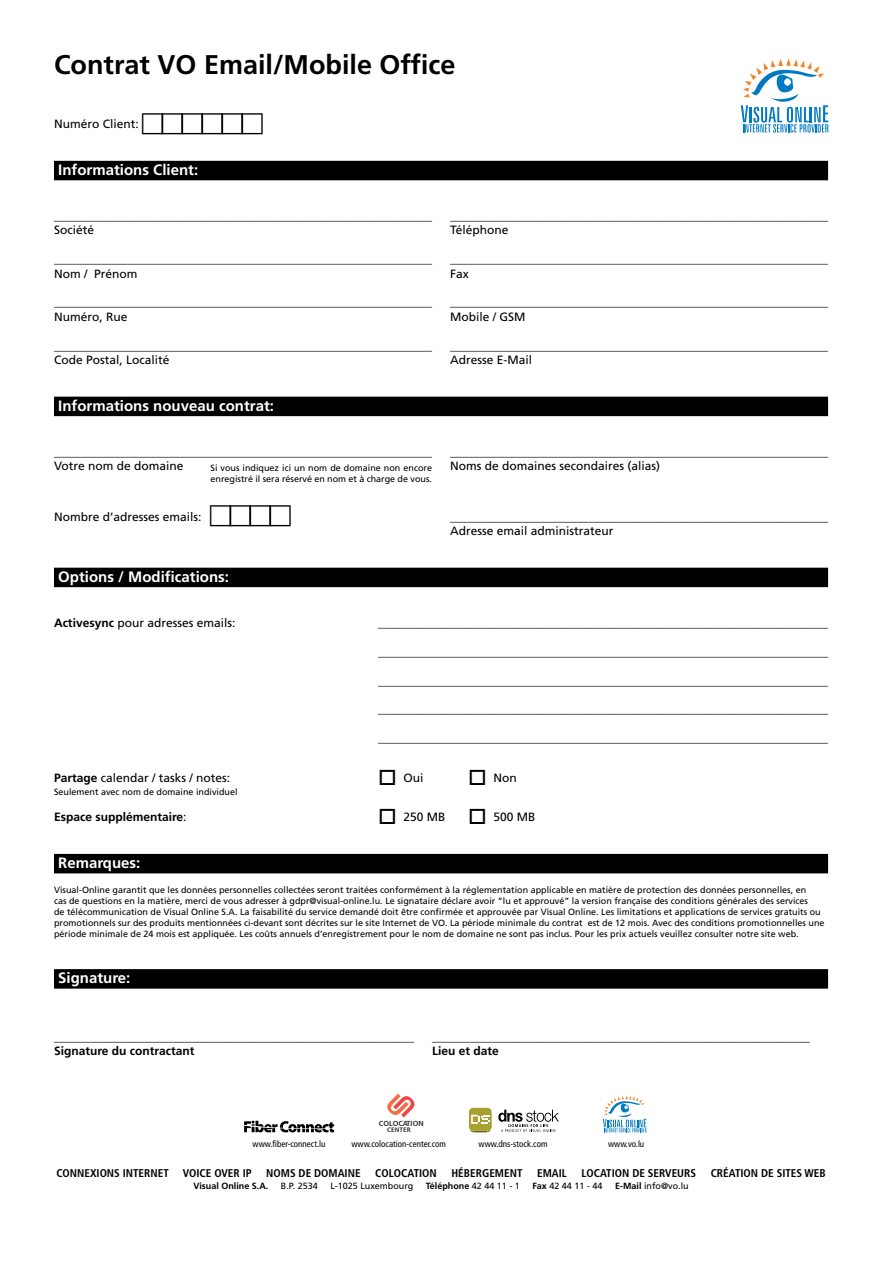
<style>
.page{position:relative;width:893px;height:1263px;background:#fff}
.page>*{position:absolute;margin:0;border:0;box-sizing:border-box;transform-origin:0 0}
.t1{font:700 27px "Frutiger LT Std";color:#000}
.t2{font:700 15px "Frutiger LT Std";color:#fff}
.t3{font:12px/14.4px "Frutiger LT Std";color:#000}
.t4{font:700 12px "Frutiger LT Std";color:#000}
.t5{font:700 condensed 11.25px "Frutiger LT Std";color:#000}
.t6{font:9px/10.8px "Frutiger LT Std";color:#000}
.t7{font:condensed 9px "Frutiger LT Std";color:#000}
.t8{font:700 9px "Frutiger LT Std";color:#000}
.t9{font:700 7.35px "Frutiger LT Std";color:#303235}
.t10{font:700 6.45px "Frutiger LT Std";color:#303235}
.s1{font-weight:700}
.s2{font-weight:400}
</style>
<div class="page">
<svg style="left:741px;top:59px;width:87px;height:74px"></svg>
<div style="left:54px;top:161px;width:774px;height:19px;background:#000"></div>
<div style="left:54px;top:397px;width:774px;height:19px;background:#000"></div>
<div style="left:54px;top:568px;width:774px;height:19px;background:#000"></div>
<div style="left:54px;top:854px;width:774px;height:19px;background:#000"></div>
<div style="left:54px;top:969px;width:774px;height:20px;background:#000"></div>
<svg style="left:387px;top:1094px;width:28px;height:23px"></svg>
<svg style="left:603px;top:1095px;width:43px;height:37px"></svg>
<svg style="left:244px;top:1121px;width:90px;height:11px"></svg>
<svg style="left:469px;top:1108px;width:23px;height:24px"></svg>
<svg style="left:498px;top:1110px;width:61px;height:22px"></svg>
<h1 class="t1" style="left:54px;top:49px;width:403px">Contrat VO Email/Mobile Office</h1>
<p class="t3" style="left:54px;top:117px;width:86px">Numéro Client:</p>
<p class="t2" style="left:58px;top:161px;width:142px">Informations Client:</p>
<p class="t3" style="left:54px;top:209px;width:379px">_______________________________________________________________</p>
<p class="t3" style="left:450px;top:209px;width:379px">_______________________________________________________________</p>
<p class="t3" style="left:54px;top:223px;width:42px">Société</p>
<p class="t3" style="left:450px;top:223px;width:60px">Téléphone</p>
<p class="t3" style="left:54px;top:252px;width:379px">_______________________________________________________________</p>
<p class="t3" style="left:450px;top:252px;width:379px">_______________________________________________________________</p>
<p class="t3" style="left:54px;top:266px;width:85px">Nom / Prénom</p>
<p class="t3" style="left:450px;top:266px;width:20px">Fax</p>
<p class="t3" style="left:54px;top:295px;width:379px">_______________________________________________________________</p>
<p class="t3" style="left:450px;top:295px;width:379px">_______________________________________________________________</p>
<p class="t3" style="left:54px;top:310px;width:75px">Numéro, Rue</p>
<p class="t3" style="left:450px;top:310px;width:77px">Mobile / GSM</p>
<p class="t3" style="left:54px;top:338px;width:379px">_______________________________________________________________</p>
<p class="t3" style="left:450px;top:338px;width:379px">_______________________________________________________________</p>
<p class="t3" style="left:54px;top:353px;width:117px">Code Postal, Localité</p>
<p class="t3" style="left:450px;top:353px;width:84px">Adresse E-Mail</p>
<p class="t2" style="left:58px;top:397px;width:217px">Informations nouveau contrat:</p>
<p class="t3" style="left:54px;top:445px;width:379px">_______________________________________________________________</p>
<p class="t3" style="left:450px;top:445px;width:379px">_______________________________________________________________</p>
<p class="t3" style="left:54px;top:459px;width:131px">Votre nom de domaine</p>
<p class="t3" style="left:450px;top:459px;width:212px">Noms de domaines secondaires (alias)</p>
<p class="t3" style="left:54px;top:509px;width:149px">Nombre d’adresses emails:</p>
<p class="t3" style="left:450px;top:509px;width:379px">_______________________________________________________________<br>Adresse email administrateur</p>
<p class="t2" style="left:58px;top:568px;width:172px">Options / Modifications:</p>
<p class="t3" style="left:54px;top:616px;width:183px"><span class="s1">Activesync</span> pour adresses emails:</p>
<p class="t3" style="left:378px;top:616px;width:451px">___________________________________________________________________________</p>
<p class="t3" style="left:378px;top:644px;width:451px">___________________________________________________________________________</p>
<p class="t3" style="left:378px;top:673px;width:451px">___________________________________________________________________________</p>
<p class="t3" style="left:378px;top:702px;width:451px">___________________________________________________________________________</p>
<p class="t3" style="left:378px;top:731px;width:451px">___________________________________________________________________________</p>
<p class="t3" style="left:54px;top:770px;width:178px"><span class="s1">Partage</span> calendar / tasks / notes:</p>
<p class="t3" style="left:378px;top:770px;width:47px">□ Oui</p>
<p class="t3" style="left:468px;top:770px;width:50px">□ Non</p>
<p class="t6" style="left:54px;top:786px;width:185px">Seulement avec nom de domaine individuel</p>
<p class="t4" style="left:54px;top:810px;width:134px">Espace supplémentaire<span class="s2">:</span></p>
<p class="t3" style="left:378px;top:810px;width:159px">□ 250 MB □ 500 MB</p>
<p class="t2" style="left:58px;top:854px;width:84px">Remarques:</p>
<p class="t6" style="left:54px;top:885px;width:772px">Visual-Online garantit que les données personnelles collectées seront traitées conformément à la réglementation applicable en matière de protection des données personnelles, en<br>cas de questions en la matière, merci de vous adresser à gdpr@visual-online.lu. Le signataire déclare avoir “lu et approuvé” la version française des conditions générales des services<br>de télécommunication de Visual Online S.A. La faisabilité du service demandé doit être confirmée et approuvée par Visual Online. Les limitations et applications de services gratuits ou promotionnels sur des produits mentionnées ci-devant sont décrites sur le site Internet de VO. La période minimale du contrat est de 12 mois. Avec des conditions promotionnelles une période minimale de 24 mois est appliquée. Les coûts annuels d’enregistrement pour le nom de domaine ne sont pas inclus. Pour les prix actuels veuillez consulter notre site web.</p>
<p class="t2" style="left:58px;top:969px;width:74px">Signature:</p>
<p class="t6" style="left:210px;top:463px;width:223px">Si vous indiquez ici un nom de domaine non encore enregistré il sera réservé en nom et à charge de vous.</p>
<p class="t4" style="left:54px;top:1030px;width:361px">____________________________________________________________</p>
<p class="t4" style="left:432px;top:1030px;width:379px">_______________________________________________________________</p>
<p class="t4" style="left:54px;top:1044px;width:142px">Signature du contractant</p>
<p class="t4" style="left:432px;top:1044px;width:68px">Lieu et date</p>
<p class="t9" style="left:379px;top:1119px;width:46px">COLOCATION</p>
<p class="t10" style="left:387px;top:1126px;width:25px">CENTER</p>
<p class="t7" style="left:253px;top:1138px;width:74px">www.fiber-connect.lu</p>
<p class="t7" style="left:351px;top:1138px;width:96px">www.colocation-center.com</p>
<p class="t7" style="left:479px;top:1138px;width:70px">www.dns-stock.com</p>
<p class="t7" style="left:608px;top:1138px;width:38px">www.vo.lu</p>
<p class="t5" style="left:56px;top:1166px;width:197px">CONNEXIONS INTERNET VOICE OVER IP</p>
<p class="t5" style="left:266px;top:1166px;width:96px">NOMS DE DOMAINE</p>
<p class="t5" style="left:375px;top:1166px;width:63px">COLOCATION</p>
<p class="t5" style="left:451px;top:1166px;width:73px">HÉBERGEMENT</p>
<p class="t5" style="left:537px;top:1166px;width:31px">EMAIL</p>
<p class="t5" style="left:581px;top:1166px;width:116px">LOCATION DE SERVEURS</p>
<p class="t5" style="left:711px;top:1166px;width:117px">CRÉATION DE SITES WEB</p>
<p class="t8" style="left:193px;top:1180px;width:77px">Visual Online S.A.</p>
<p class="t6" style="left:281px;top:1180px;width:38px">B.P. 2534</p>
<p class="t6" style="left:330px;top:1180px;width:85px">L-1025 Luxembourg</p>
<p class="t8" style="left:426px;top:1180px;width:96px">Téléphone <span class="s2">42 44 11 - 1</span></p>
<p class="t6" style="left:532px;top:1180px;width:72px"><span class="s1">Fax</span> 42 44 11 - 44</p>
<p class="t6" style="left:615px;top:1180px;width:75px"><span class="s1">E-Mail</span> info@vo.lu</p>
</div>
